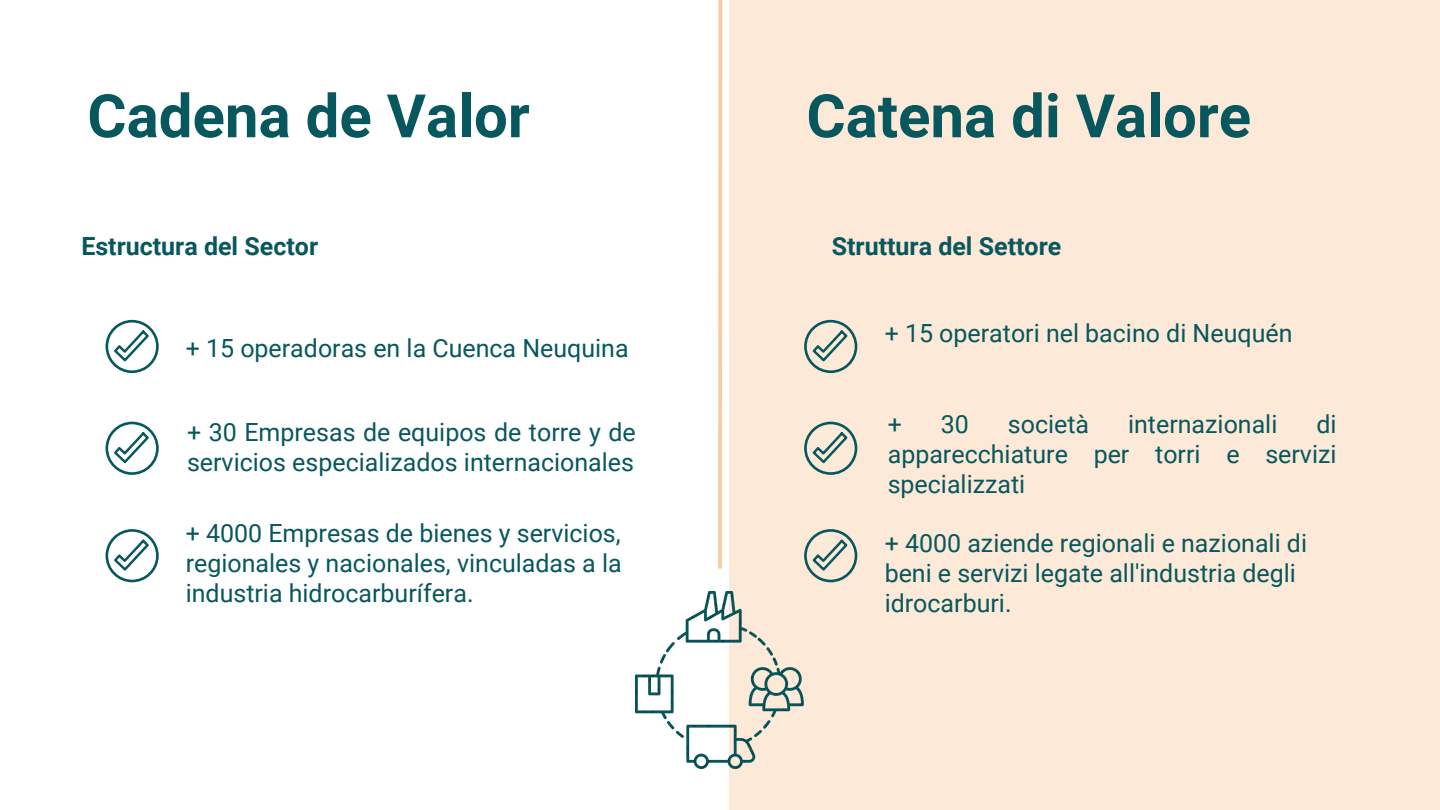
<style>
.page{position:relative;width:1440px;height:810px;background:#fff}
.page>*{position:absolute;margin:0;border:0;box-sizing:border-box;transform-origin:0 0}
.t1{font:700 60px "Roboto";color:#07575e}
.t2{font:25px/30px "Roboto";color:#07575e}
.t3{font:700 25px "Roboto";color:#07575e}
</style>
<div class="page">
<div style="left:729px;top:0;width:711px;height:810px;background:#fce9d7"></div>
<img style="left:636px;top:592px;width:168px;height:177px">
<svg style="left:804px;top:529px;width:53px;height:53px"></svg>
<svg style="left:718px;top:0;width:5px;height:569px"></svg>
<svg style="left:804px;top:422px;width:53px;height:53px"></svg>
<svg style="left:804px;top:320px;width:53px;height:53px"></svg>
<svg style="left:106px;top:529px;width:53px;height:53px"></svg>
<svg style="left:106px;top:422px;width:53px;height:53px"></svg>
<svg style="left:106px;top:320px;width:53px;height:53px"></svg>
<h2 class="t1" style="left:87px;top:82px;width:444px">Cadena de Valor</h2>
<p class="t3" style="left:81px;top:232px;width:238px">Estructura del Sector</p>
<p class="t2" style="left:186px;top:334px;width:444px">+ 15 operadoras en la Cuenca Neuquina</p>
<p class="t2" style="left:187px;top:417px;width:450px">+ 30 Empresas de equipos de torre y de servicios especializados internacionales</p>
<p class="t2" style="left:186px;top:519px;width:437px;text-align:justify">+ 4000 Empresas de bienes y servicios, regionales y nacionales, vinculadas a la industria hidrocarburífera.</p>
<h2 class="t1" style="left:806px;top:82px;width:446px">Catena di Valore</h2>
<p class="t3" style="left:832px;top:232px;width:231px">Struttura del Settore</p>
<p class="t2" style="left:885px;top:319px;width:409px">+ 15 operatori nel bacino di Neuquén</p>
<p class="t2" style="left:888px;top:410px;width:450px;text-align:justify;text-indent:429px">di apparecchiature per torri e servizi specializzati</p>
<h1 class="t2" style="left:885px;top:528px;width:424px">+ 4000 aziende regionali e nazionali di beni e servizi legate all'industria degli idrocarburi.</h1>
<p class="t2" style="left:888px;top:410px;width:16px">+</p>
<p class="t2" style="left:941px;top:410px;width:30px">30</p>
<p class="t2" style="left:1008px;top:410px;width:83px">società</p>
<p class="t2" style="left:1128px;top:410px;width:151px">internazionali</p>
</div>
